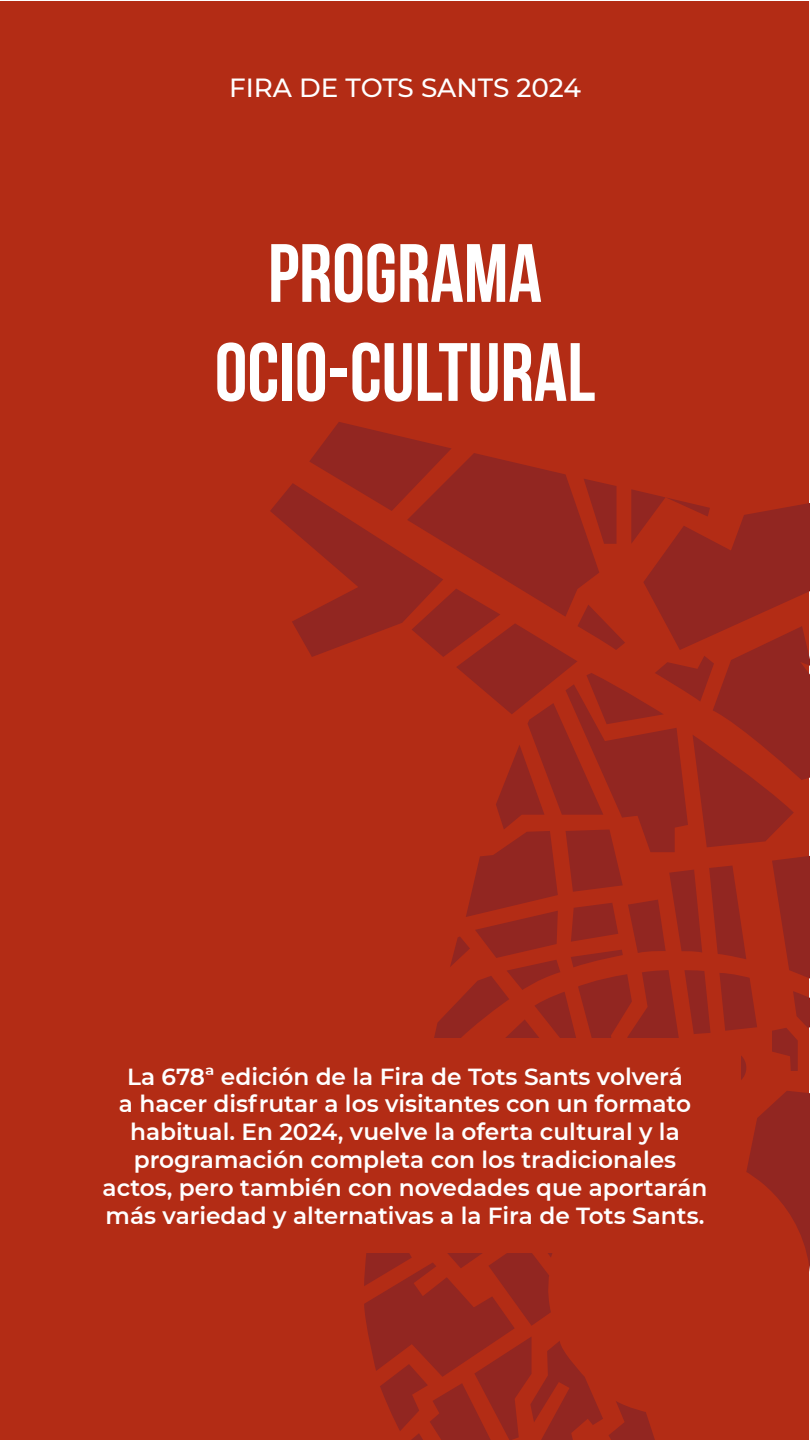
<style>
.page{position:relative;width:810px;height:1440px;background:#fff}
.page>*{position:absolute;margin:0;border:0;box-sizing:border-box;transform-origin:0 0}
.t1{font:700 82.5px/99px "Bebas Neue";color:#fff;text-align:center}
.t2{font:500 26.25px "Montserrat";color:#fff}
.t3{font:600 23.25px/27.9px "Montserrat";color:#fff;text-align:center}
</style>
<div class="page">
<div style="left:1px;top:1px;width:808px;height:1438px;background:#b32c15"></div>
<svg style="left:270px;top:422px;width:540px;height:1018px"></svg>
<div style="left:61px;top:1038px;width:679px;height:215px;background:#b32c15"></div>
<p class="t2" style="left:229px;top:70px;width:353px">FIRA DE TOTS SANTS 2024</p>
<h1 class="t1" style="left:215px;top:223px;width:382px">PROGRAMA<br>OCIO-CULTURAL</h1>
<p class="t3" style="left:102px;top:1061px;width:607px">La 678ª edición de la Fira de Tots Sants volverá<br>a hacer disfrutar a los visitantes con un formato habitual. En 2024, vuelve la oferta cultural y la programación completa con los tradicionales actos, pero también con novedades que aportarán más variedad y alternativas a la Fira de Tots Sants.</p>
</div>
